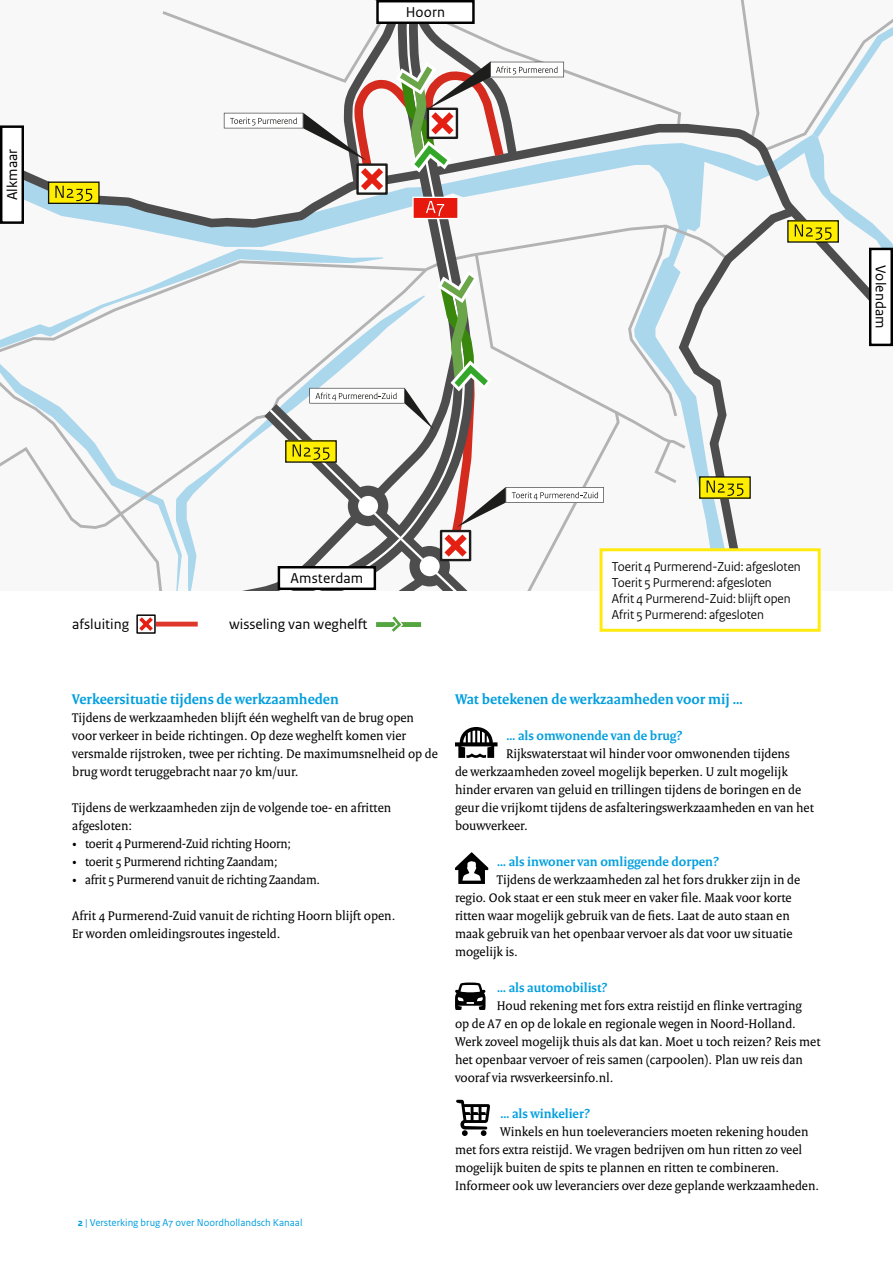
<style>
.page{position:relative;width:893px;height:1263px;background:#fff}
.page>*{position:absolute;margin:0;border:0;box-sizing:border-box;transform-origin:0 0}
._05_RO_Alineakop{font:700 15px "Rijksoverheid Serif";color:#009ede}
._10__Legenda{font:15px "Rijksoverheid Sans Text";color:#000}
._10_RO_Broodtekst{font:13.5px/18px "Rijksoverheid Serif";color:#000}
._06_RO_Subalineakop{font:13.5px/18px "Rijksoverheid Serif";color:#000}
.t1{font:13.5px/16.2px "Rijksoverheid Sans Heading";color:#000}
._06_RO_Subalineakop-2{font:700 13.5px "Rijksoverheid Serif";color:#009ede}
.t2{font:10.5px "Rijksoverheid Sans Text";color:#009ede}
.s1{font-weight:700}
</style>
<div class="page">
<svg style="left:455px;top:727px;width:42px;height:31px"></svg>
<svg style="left:455px;top:852px;width:33px;height:32px"></svg>
<svg style="left:455px;top:982px;width:31px;height:28px"></svg>
<svg style="left:456px;top:1100px;width:34px;height:36px"></svg>
<div style="left:376px;top:622px;width:45px;height:5px;background:#54a440"></div>
<svg style="left:390px;top:616px;width:13px;height:16px"></svg>
<hr style="left:146px;top:622px;width:52px;height:4px;background:#df372c">
<svg style="left:137px;top:615px;width:18px;height:18px"></svg>
<svg style="left:740px;top:0;width:153px;height:115px"></svg>
<svg style="left:689px;top:115px;width:204px;height:232px"></svg>
<div style="left:788px;top:221px;width:50px;height:21px;background:#fe0"></div>
<div style="left:787px;top:220px;width:52px;height:23px;border:1px solid #12120d"></div>
<svg style="left:805px;top:227px;width:27px;height:13px"></svg>
<svg style="left:689px;top:200px;width:115px;height:348px"></svg>
<div style="left:700px;top:477px;width:50px;height:21px;background:#fe0"></div>
<div style="left:699px;top:476px;width:52px;height:23px;border:1px solid #12120d"></div>
<svg style="left:707px;top:480px;width:36px;height:16px"></svg>
<svg style="left:0;top:0;width:689px;height:590px"></svg>
<div style="left:1px;top:127px;width:22px;height:96px;background:#fff"></div>
<div style="left:0;top:125px;width:24px;height:99px;border:2px solid #000"></div>
<div style="left:279px;top:567px;width:96px;height:22px;background:#fff"></div>
<div style="left:278px;top:566px;width:98px;height:24px;border:2px solid #000"></div>
<div style="left:377px;top:1px;width:96px;height:22px;background:#fff"></div>
<div style="left:376px;top:0;width:99px;height:24px;border:2px solid #000"></div>
<div style="left:601px;top:550px;width:218px;height:80px;background:#fff"></div>
<div style="left:600px;top:548px;width:221px;height:84px;border:3px solid #ffea0e"></div>
<div style="left:870px;top:249px;width:22px;height:96px;background:#fff"></div>
<div style="left:869px;top:248px;width:24px;height:98px;border:2px solid #000"></div>
<p class="_10__Legenda" style="left:4px;top:200px;width:53px;rotate:-90deg">Alkmaar</p>
<p class="_10__Legenda" style="left:406px;top:4px;width:41px">Hoorn</p>
<p class="_10__Legenda" style="left:889px;top:265px;width:65px;rotate:90deg">Volendam</p>
<p class="_10__Legenda" style="left:291px;top:570px;width:74px">Amsterdam</p>
<p class="_10__Legenda" style="left:72px;top:615px;width:58px">afsluiting</p>
<p class="_10__Legenda" style="left:229px;top:615px;width:140px">wisseling van weghelft</p>
<p class="t1" style="left:612px;top:558px;width:190px">Toerit 4 Purmerend-Zuid: afgesloten Toerit 5 Purmerend: afgesloten<br>Afrit 4 Purmerend-Zuid: blijft open Afrit 5 Purmerend: afgesloten</p>
<h4 class="_05_RO_Alineakop" style="left:72px;top:690px;width:268px">Verkeersituatie tijdens de werkzaamheden</h4>
<p class="_10_RO_Broodtekst" style="left:72px;top:708px;width:367px">Tijdens de werkzaamheden blijft één weghelft van de brug open voor verkeer in beide richtingen. Op deze weghelft komen vier versmalde rijstroken, twee per richting. De maximumsnelheid op de brug wordt teruggebracht naar 70 km/uur.</p>
<p class="_10_RO_Broodtekst" style="left:72px;top:798px;width:320px">Tijdens de werkzaamheden zijn de volgende toe- en afritten afgesloten:</p>
<p class="_10_RO_Broodtekst" style="left:72px;top:834px;width:220px">• toerit 4 Purmerend-Zuid richting Hoorn;</p>
<p class="_10_RO_Broodtekst" style="left:72px;top:852px;width:207px">• toerit 5 Purmerend richting Zaandam;</p>
<p class="_10_RO_Broodtekst" style="left:72px;top:870px;width:249px">• afrit 5 Purmerend vanuit de richting Zaandam.</p>
<p class="_10_RO_Broodtekst" style="left:72px;top:906px;width:325px">Afrit 4 Purmerend-Zuid vanuit de richting Hoorn blijft open.<br>Er worden omleidingsroutes ingesteld.</p>
<p class="t2" style="left:78px;top:1216px;width:226px"><span class="s1">2</span> | Versterking brug A7 over Noordhollandsch Kanaal</p>
<h4 class="_05_RO_Alineakop" style="left:455px;top:690px;width:290px">Wat betekenen de werkzaamheden voor mij …</h4>
<p class="_06_RO_Subalineakop-2" style="left:506px;top:727px;width:178px">… als omwonende van de brug?</p>
<p class="_06_RO_Subalineakop" style="left:455px;top:744px;width:360px;text-indent:51px">Rijkswaterstaat wil hinder voor omwonenden tijdens<br>de werkzaamheden zoveel mogelijk beperken. U zult mogelijk hinder ervaren van geluid en trillingen tijdens de boringen en de geur die vrijkomt tijdens de asfalteringswerkzaamheden en van het bouwverkeer.</p>
<p class="_06_RO_Subalineakop-2" style="left:497px;top:853px;width:224px">… als inwoner van omliggende dorpen?</p>
<p class="_10_RO_Broodtekst" style="left:455px;top:870px;width:347px;text-indent:42px">Tijdens de werkzaamheden zal het fors drukker zijn in de regio. Ook staat er een stuk meer en vaker file. Maak voor korte ritten waar mogelijk gebruik van de fiets. Laat de auto staan en maak gebruik van het openbaar vervoer als dat voor uw situatie mogelijk is.</p>
<p class="_06_RO_Subalineakop-2" style="left:497px;top:979px;width:112px">… als automobilist?</p>
<p class="_10_RO_Broodtekst" style="left:455px;top:996px;width:367px;text-indent:42px">Houd rekening met fors extra reistijd en flinke vertraging<br>op de A7 en op de lokale en regionale wegen in Noord-Holland.<br>Werk zoveel mogelijk thuis als dat kan. Moet u toch reizen? Reis met het openbaar vervoer of reis samen (carpoolen). Plan uw reis dan vooraf via rwsverkeersinfo.nl.</p>
<p class="_06_RO_Subalineakop-2" style="left:500px;top:1105px;width:91px">… als winkelier?</p>
<p class="_10_RO_Broodtekst" style="left:455px;top:1122px;width:366px;text-indent:45px">Winkels en hun toeleveranciers moeten rekening houden met fors extra reistijd. We vragen bedrijven om hun ritten zo veel mogelijk buiten de spits te plannen en ritten te combineren.<br>Informeer ook uw leveranciers over deze geplande werkzaamheden.</p>
</div>
